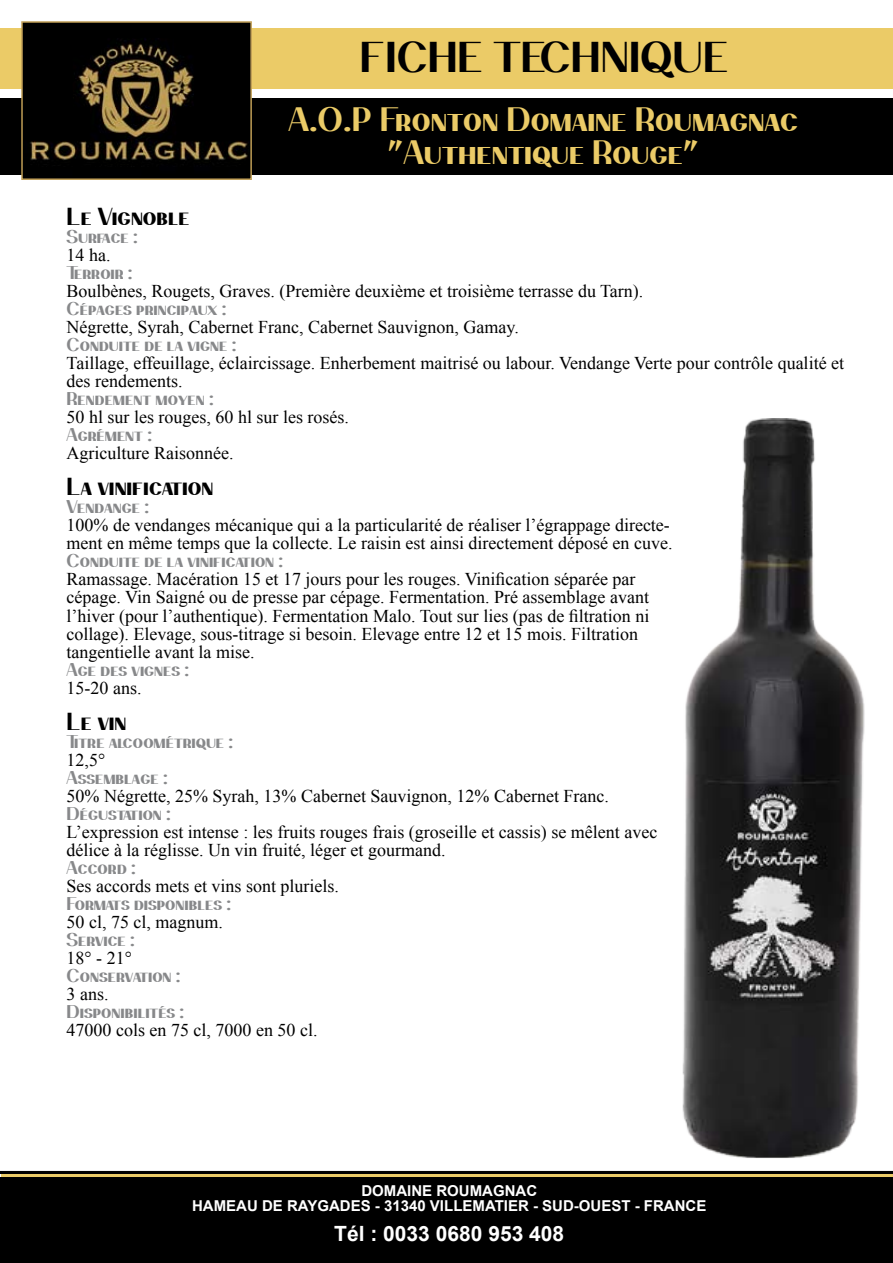
<style>
.page{position:relative;width:893px;height:1263px;background:#fff}
.page>*{position:absolute;margin:0;border:0;box-sizing:border-box;transform-origin:0 0}
.t1{font:42px "Passion Sans P Dbk Bold Small Caps";color:#000}
.t2{font:33px/33px "Passion Sans P Dbk Bold Small Caps";color:#ebcb67;text-align:center}
.t3{font:24px "Passion Sans P Dbk Bold Small Caps";color:#000}
.t4{font:700 21px "Arial";color:#fff}
.t5{font:18px/18px "Times New Roman";color:#000}
.t6{font:18px "Passion Sans P Dbk Bold Small Caps";color:#87888a}
.t7{font:700 15px/15px "Arial";color:#fff;text-align:center}
</style>
<div class="page">
<div style="left:0;top:98px;width:893px;height:76px;background:#000"></div>
<img style="left:682px;top:419px;width:183px;height:739px">
<div style="left:0;top:28px;width:893px;height:60px;background:#ebcb67"></div>
<div style="left:0;top:1170px;width:893px;height:93px;background:#000"></div>
<hr style="left:2px;top:1174px;width:891px;height:3px;background:#ebcb67">
<svg style="left:21px;top:21px;width:232px;height:159px"></svg>
<h1 class="t1" style="left:360px;top:31px;width:370px">FICHE TECHNIQUE</h1>
<h2 class="t2" style="left:288px;top:103px;width:511px">A.O.P Fronton Domaine Roumagnac "Authentique Rouge"</h2>
<h3 class="t3" style="left:67px;top:202px;width:124px">Le Vignoble</h3>
<p class="t6" style="left:67px;top:226px;width:73px">Surface :</p>
<p class="t5" style="left:67px;top:246px;width:45px">14 ha.</p>
<p class="t6" style="left:67px;top:262px;width:68px">Terroir :</p>
<p class="t5" style="left:67px;top:282px;width:578px">Boulbènes, Rougets, Graves. (Première deuxième et troisième terrasse du Tarn).</p>
<p class="t6" style="left:67px;top:298px;width:161px">Cépages principaux :</p>
<p class="t5" style="left:67px;top:318px;width:454px">Négrette, Syrah, Cabernet Franc, Cabernet Sauvignon, Gamay.</p>
<p class="t6" style="left:67px;top:334px;width:171px">Conduite de la vigne :</p>
<p class="t5" style="left:67px;top:354px;width:779px">Taillage, effeuillage, éclaircissage. Enherbement maitrisé ou labour. Vendange Verte pour contrôle qualité et des rendements.</p>
<p class="t6" style="left:67px;top:388px;width:149px">Rendement moyen :</p>
<p class="t5" style="left:67px;top:408px;width:284px">50 hl sur les rouges, 60 hl sur les rosés.</p>
<p class="t6" style="left:67px;top:424px;width:87px">Agrément :</p>
<p class="t5" style="left:67px;top:444px;width:168px">Agriculture Raisonnée.</p>
<h3 class="t3" style="left:67px;top:472px;width:148px">La vinification</h3>
<p class="t6" style="left:67px;top:496px;width:84px">Vendange :</p>
<p class="t5" style="left:67px;top:516px;width:607px">100% de vendanges mécanique qui a la particularité de réaliser l’égrappage directe&shy;ment en même temps que la collecte. Le raisin est ainsi directement déposé en cuve.</p>
<p class="t6" style="left:67px;top:550px;width:218px">Conduite de la vinification :</p>
<p class="t5" style="left:67px;top:570px;width:584px">Ramassage. Macération 15 et 17 jours pour les rouges. Vinification séparée par cépage. Vin Saigné ou de presse par cépage. Fermentation. Pré assemblage avant l’hiver (pour l’authentique). Fermentation Malo. Tout sur lies (pas de filtration ni collage). Elevage, sous-titrage si besoin. Elevage entre 12 et 15 mois. Filtration tangentielle avant la mise.</p>
<p class="t6" style="left:67px;top:658px;width:124px">Age des vignes :</p>
<p class="t5" style="left:67px;top:678px;width:76px">15-20 ans.</p>
<h3 class="t3" style="left:67px;top:706px;width:61px">Le vin</h3>
<p class="t6" style="left:67px;top:730px;width:168px">Titre alcoométrique :</p>
<p class="t5" style="left:67px;top:750px;width:40px">12,5°</p>
<p class="t6" style="left:67px;top:766px;width:103px">Assemblage :</p>
<p class="t5" style="left:67px;top:786px;width:544px">50% Négrette, 25% Syrah, 13% Cabernet Sauvignon, 12% Cabernet Franc.</p>
<p class="t6" style="left:67px;top:802px;width:106px">Dégustation :</p>
<p class="t5" style="left:67px;top:822px;width:592px">L’expression est intense : les fruits rouges frais (groseille et cassis) se mêlent avec délice à la réglisse. Un vin fruité, léger et gourmand.</p>
<p class="t6" style="left:67px;top:856px;width:71px">Accord :</p>
<p class="t5" style="left:67px;top:876px;width:274px">Ses accords mets et vins sont pluriels.</p>
<p class="t6" style="left:67px;top:892px;width:166px">Formats disponibles :</p>
<p class="t5" style="left:67px;top:912px;width:158px">50 cl, 75 cl, magnum.</p>
<p class="t6" style="left:67px;top:928px;width:70px">Service :</p>
<p class="t5" style="left:67px;top:948px;width:67px">18° - 21°</p>
<p class="t6" style="left:67px;top:964px;width:116px">Conservation :</p>
<p class="t5" style="left:67px;top:984px;width:43px">3 ans.</p>
<p class="t6" style="left:67px;top:1000px;width:119px">Disponibilités :</p>
<p class="t5" style="left:67px;top:1020px;width:252px">47000 cols en 75 cl, 7000 en 50 cl.</p>
<p class="t7" style="left:192px;top:1184px;width:516px">DOMAINE ROUMAGNAC<br>HAMEAU DE RAYGADES - 31340 VILLEMATIER - SUD-OUEST - FRANCE</p>
<p class="t4" style="left:334px;top:1219px;width:231px">Tél : 0033 0680 953 408</p>
</div>
